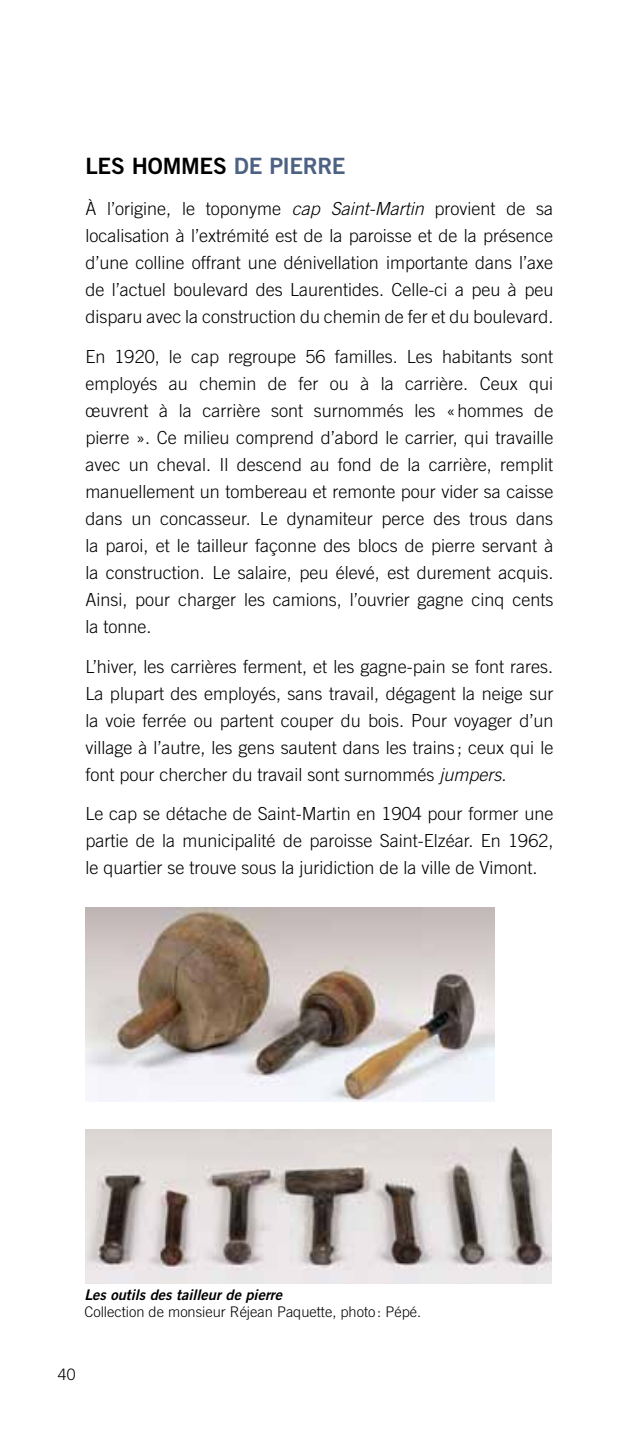
<style>
.page{position:relative;width:638px;height:1435px;background:#fff}
.page>*{position:absolute;margin:0;border:0;box-sizing:border-box;transform-origin:0 0}
.t1{font:22.5px "Trade Gothic LT Std Bd 2";color:#000}
.t2{font:22.5px "Trade Gothic LT Std Bd 2";color:#4d6183}
.t3{font:300 18px/27px "Trade Gothic LT Std";color:#000;text-align:justify}
.t4{font:300 15.75px "Trade Gothic LT Std";color:#000}
.t5{font:300 14.62px "Trade Gothic LT Std";color:#000}
.t6{font:14.62px "Trade Gothic LT Std Bd 2 Obl";letter-spacing:-.005em;color:#000}
.s1{font-style:italic}
</style>
<div class="page">
<img style="left:85px;top:907px;width:410px;height:194px">
<img style="left:85px;top:1129px;width:467px;height:154px">
<p class="t1" style="left:85px;top:152px;width:79px">LES HOMMES</p>
<p class="t2" style="left:234px;top:152px;width:8px">DE</p>
<p class="t2" style="left:269px;top:152px;width:4px">PIERRE</p>
<p class="t3" style="left:85px;top:194px;width:469px">À l’origine, le toponyme <span class="s1">cap Saint-Martin</span> provient de sa localisation à l’extrémité est de la paroisse et de la présence d’une colline offrant une dénivellation importante dans l’axe de l’actuel boulevard des Laurentides. Celle-ci a peu à peu disparu avec la construction du chemin de fer et du boulevard.</p>
<p class="t3" style="left:85px;top:342px;width:469px">En 1920, le cap regroupe 56 familles. Les habitants sont employés au chemin de fer ou à la carrière. Ceux qui œuvrent à la carrière sont surnommés les «hommes de pierre ». Ce milieu comprend d’abord le carrier, qui travaille avec un cheval. Il descend au fond de la carrière, remplit manuellement un tombereau et remonte pour vider sa caisse dans un concasseur. Le dynamiteur perce des trous dans la paroi, et le tailleur façonne des blocs de pierre servant à la construction. Le salaire, peu élevé, est durement acquis.<br>Ainsi, pour charger les camions, l’ouvrier gagne cinq cents la tonne.</p>
<p class="t3" style="left:85px;top:652px;width:469px">L’hiver, les carrières ferment, et les gagne-pain se font rares.<br>La plupart des employés, sans travail, dégagent la neige sur la voie ferrée ou partent couper du bois. Pour voyager d’un village à l’autre, les gens sautent dans les trains ; ceux qui le font pour chercher du travail sont surnommés <span class="s1">jumpers</span>.</p>
<p class="t3" style="left:85px;top:800px;width:469px">Le cap se détache de Saint-Martin en 1904 pour former une partie de la municipalité de paroisse Saint-Elzéar. En 1962, le quartier se trouve sous la juridiction de la ville de Vimont.</p>
<p class="t6" style="left:84px;top:1286px;width:200px">Les outils des tailleur de pierre</p>
<p class="t5" style="left:84px;top:1304px;width:338px">Collection de monsieur Réjean Paquette, photo : Pépé.</p>
<p class="t4" style="left:58px;top:1365px;width:19px">40</p>
</div>
